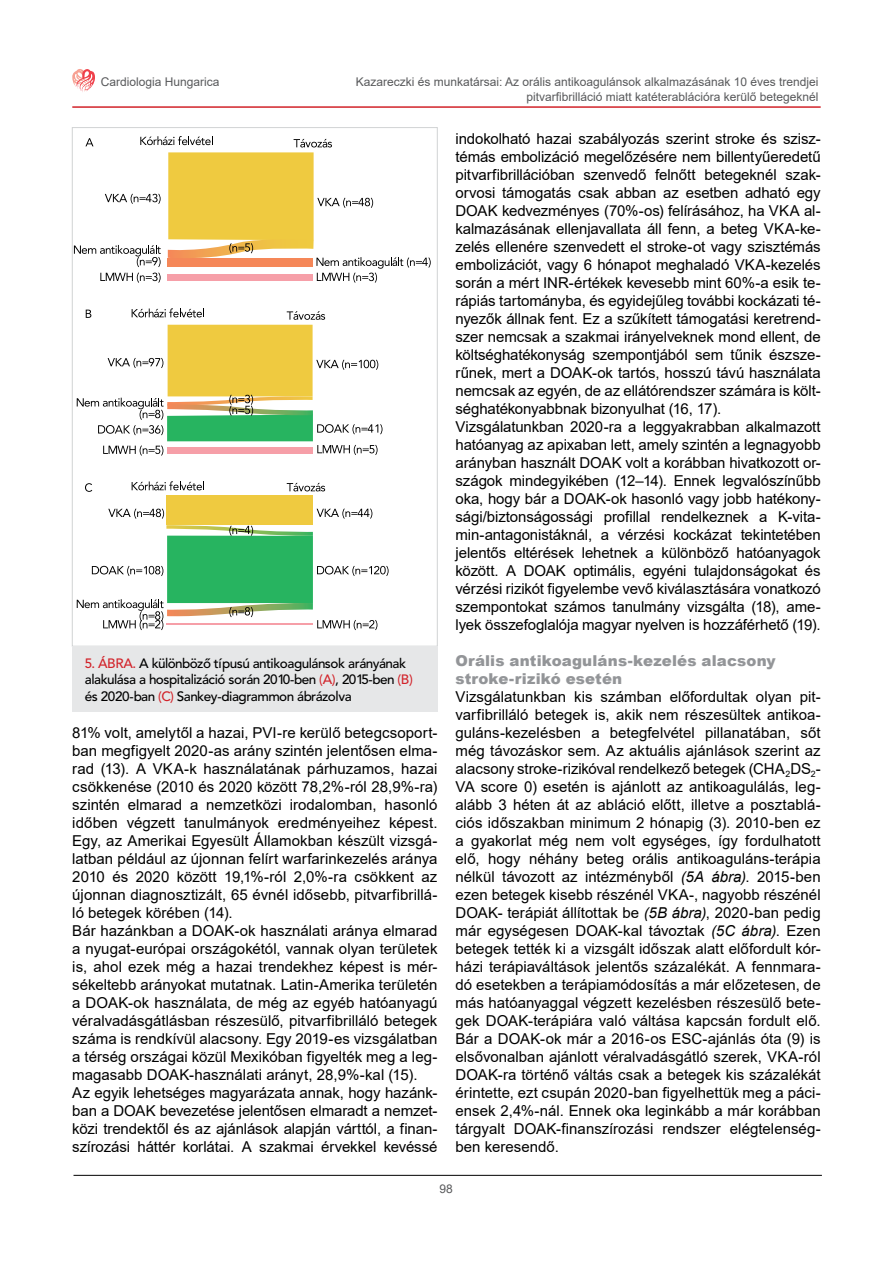
<style>
.page{position:relative;width:893px;height:1263px;background:#fff}
.page>*{position:absolute;margin:0;border:0;box-sizing:border-box;transform-origin:0 0}
.t1{font:15px/18px "Arial";letter-spacing:-.005em;color:#000}
.t2{font:900 15px/18px "Arial";letter-spacing:.01em;color:#939598}
.t3{font:13.5px/16.5px "Avenir Md PFL";color:#000}
.t4{font:12px/14.4px "Arial";color:#58595b;text-align:right}
.s1{color:#d2232a}
.s2{font-style:italic}
</style>
<div class="page">
<hr style="left:72px;top:106px;width:749px;height:2px;background:#d2232a">
<hr style="left:74px;top:1175px;width:748px;height:1px;background:#000">
<svg style="left:72px;top:69px;width:23px;height:23px"></svg>
<svg style="left:132px;top:308px;width:72px;height:9px"></svg>
<svg style="left:108px;top:358px;width:55px;height:10px"></svg>
<svg style="left:108px;top:508px;width:56px;height:11px"></svg>
<svg style="left:317px;top:508px;width:55px;height:11px"></svg>
<svg style="left:287px;top:311px;width:38px;height:9px"></svg>
<svg style="left:132px;top:481px;width:72px;height:9px"></svg>
<svg style="left:287px;top:483px;width:38px;height:8px"></svg>
<div style="left:168px;top:325px;width:145px;height:71px;background:#efca40"></div>
<div style="left:167px;top:536px;width:146px;height:67px;background:#27b460"></div>
<svg style="left:316px;top:360px;width:62px;height:10px"></svg>
<svg style="left:92px;top:566px;width:71px;height:10px"></svg>
<svg style="left:317px;top:566px;width:72px;height:10px"></svg>
<svg style="left:86px;top:310px;width:5px;height:8px"></svg>
<svg style="left:85px;top:483px;width:7px;height:9px"></svg>
<div style="left:166px;top:495px;width:147px;height:30px;background:#efca40"></div>
<svg style="left:74px;top:136px;width:357px;height:147px"></svg>
<svg style="left:77px;top:395px;width:305px;height:61px"></svg>
<svg style="left:166px;top:525px;width:147px;height:11px"></svg>
<svg style="left:77px;top:599px;width:300px;height:31px"></svg>
<div style="left:72px;top:646px;width:365px;height:66px;background:#e6e7e8"></div>
<p class="t4" style="left:101px;top:75px;width:120px">Cardiologia Hungarica</p>
<p class="t4" style="left:356px;top:75px;width:464px">Kazareczki és munkatársai: Az orális antikoagulánsok alkalmazásának 10 éves trendjei pitvarfibrilláció miatt katéterablációra kerülő betegeknél</p>
<p class="t3" style="left:85px;top:655px;width:329px"><span class="s1">5. ÁBRA.</span> A különböző típusú antikoagulánsok arányának alakulása a hospitalizáció során 2010-ben <span class="s1">(A)</span>, 2015-ben <span class="s1">(B) </span>és 2020-ban <span class="s1">(C)</span> Sankey-diagrammon ábrázolva</p>
<p class="t1" style="left:72px;top:724px;width:367px">81% volt, amelytől a hazai, PVI-re kerülő betegcsoport&shy;ban megfigyelt 2020-as arány szintén jelentősen elma&shy;rad (13). A VKA-k használatának párhuzamos, hazai csökkenése (2010 és 2020 között 78,2%-ról 28,9%-ra) szintén elmarad a nemzetközi irodalomban, hasonló időben végzett tanulmányok eredményeihez képest.<br>Egy, az Amerikai Egyesült Államokban készült vizsgá&shy;latban például az újonnan felírt warfarinkezelés aránya 2010 és 2020 között 19,1%-ról 2,0%-ra csökkent az újonnan diagnosztizált, 65 évnél idősebb, pitvarfibrillá&shy;ló betegek körében (14).<br>Bár hazánkban a DOAK-ok használati aránya elmarad a nyugat-európai országokétól, vannak olyan területek is, ahol ezek még a hazai trendekhez képest is mér&shy;sékeltebb arányokat mutatnak. Latin-Amerika területén a DOAK-ok használata, de még az egyéb hatóanyagú véralvadásgátlásban részesülő, pitvarfibrilláló betegek száma is rendkívül alacsony. Egy 2019-es vizsgálatban a térség országai közül Mexikóban figyelték meg a leg&shy;magasabb DOAK-használati arányt, 28,9%-kal (15).<br>Az egyik lehetséges magyarázata annak, hogy hazánk&shy;ban a DOAK bevezetése jelentősen elmaradt a nemzet&shy;közi trendektől és az ajánlások alapján várttól, a finan&shy;szírozási háttér korlátai. A szakmai érvekkel kevéssé</p>
<p class="t1" style="left:455px;top:130px;width:367px">indokolható hazai szabályozás szerint stroke és szisz&shy;témás embolizáció megelőzésére nem billentyűeredetű pitvarfibrillációban szenvedő felnőtt betegeknél szak&shy;orvosi támogatás csak abban az esetben adható egy DOAK kedvezményes (70%-os) felírásához, ha VKA al&shy;kalmazásának ellenjavallata áll fenn, a beteg VKA-ke&shy;zelés ellenére szenvedett el stroke-ot vagy szisztémás embolizációt, vagy 6 hónapot meghaladó VKA-kezelés során a mért INR-értékek kevesebb mint 60%-a esik te&shy;rápiás tartományba, és egyidejűleg további kockázati té&shy;nyezők állnak fent. Ez a szűkített támogatási keretrend&shy;szer nemcsak a szakmai irányelveknek mond ellent, de költséghatékonyság szempontjából sem tűnik észsze&shy;rűnek, mert a DOAK-ok tartós, hosszú távú használata nemcsak az egyén, de az ellátórendszer számára is költ&shy;séghatékonyabbnak bizonyulhat (16, 17).<br>Vizsgálatunkban 2020-ra a leggyakrabban alkalmazott hatóanyag az apixaban lett, amely szintén a legnagyobb arányban használt DOAK volt a korábban hivatkozott or&shy;szágok mindegyikében (12–14). Ennek legvalószínűbb oka, hogy bár a DOAK-ok hasonló vagy jobb hatékony&shy;sági/biztonságossági profillal rendelkeznek a K-vita&shy;min-antagonistáknál, a vérzési kockázat tekintetében jelentős eltérések lehetnek a különböző hatóanyagok között. A DOAK optimális, egyéni tulajdonságokat és vérzési rizikót figyelembe vevő kiválasztására vonatkozó szempontokat számos tanulmány vizsgálta (18), ame&shy;lyek összefoglalója magyar nyelven is hozzáférhető (19).</p>
<p class="t2" style="left:455px;top:651px;width:322px">Orális antikoaguláns-kezelés alacsony stroke-rizikó esetén</p>
<p class="t1" style="left:455px;top:688px;width:367px;text-align:justify">Vizsgálatunkban kis számban előfordultak olyan pit&shy;varfibrilláló betegek is, akik nem részesültek antikoa&shy;guláns-kezelésben a betegfelvétel pillanatában, sőt még távozáskor sem. Az aktuális ajánlások szerint az alacsony stroke-rizikóval rendelkező betegek (CHA<sub>2</sub>DS<sub>2</sub>- VA score 0) esetén is ajánlott az antikoagulálás, leg&shy;alább 3 héten át az abláció előtt, illetve a posztablá&shy;ciós időszakban minimum 2 hónapig (3). 2010-ben ez a gyakorlat még nem volt egységes, így fordulhatott elő, hogy néhány beteg orális antikoaguláns-terápia nélkül távozott az intézményből <span class="s2">(5A ábra)</span>. 2015-ben ezen betegek kisebb részénél VKA-, nagyobb részénél DOAK- terápiát állítottak be <span class="s2">(5B ábra)</span>, 2020-ban pedig már egységesen DOAK-kal távoztak <span class="s2">(5C ábra)</span>. Ezen betegek tették ki a vizsgált időszak alatt előfordult kór&shy;házi terápiaváltások jelentős százalékát. A fennmara&shy;dó esetekben a terápiamódosítás a már előzetesen, de más hatóanyaggal végzett kezelésben részesülő bete&shy;gek DOAK-terápiára való váltása kapcsán fordult elő.<br>Bár a DOAK-ok már a 2016-os ESC-ajánlás óta (9) is elsővonalban ajánlott véralvadásgátló szerek, VKA-ról DOAK-ra történő váltás csak a betegek kis százalékát érintette, ezt csupán 2020-ban figyelhettük meg a páci&shy;ensek 2,4%-nál. Ennek oka leginkább a már korábban tárgyalt DOAK-finanszírozási rendszer elégtelenség&shy;ben keresendő.</p>
<p class="t4" style="left:439px;top:1181px;width:15px">98</p>
</div>
